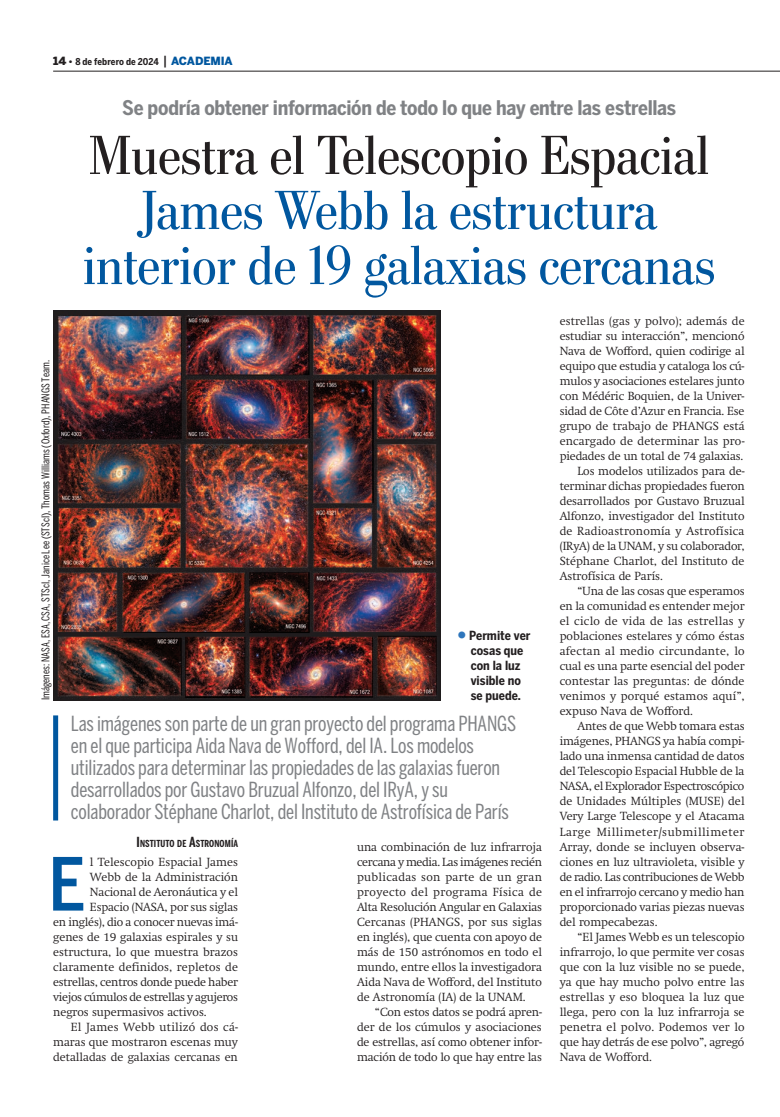
<style>
.page{position:relative;width:780px;height:1117px;background:#fff}
.page>*{position:absolute;margin:0;border:0;box-sizing:border-box;transform-origin:0 0}
.t1{font:500 72.38px "Benton Sans Cond";color:#01579f}
.t2{font:55px/55px "Stilson";color:#01579f;text-align:center}
.t3{font:55px "Stilson";color:#231f20}
.t4{font:20.62px/21.9px "Benton Sans Comp";letter-spacing:-.01em;color:#808285}
.t5{font:700 20px "Benton Sans Cond";letter-spacing:-.015em;color:#808285}
.t6{font:700 12.5px/15px "Benton Sans Cond";color:#231f20}
.t7{font:300 11.62px/15px "Swift";color:#231f20;text-align:justify}
.t8{font:300 11.62px "Swift";letter-spacing:-.025em;color:#231f20}
.t9{font:300 11.62px "Swift";letter-spacing:.02em;color:#231f20}
.t10{font:300 11.62px "Swift";letter-spacing:.025em;color:#231f20}
.t11{font:300 11.62px "Swift";letter-spacing:-.02em;color:#231f20}
.t12{font:300 11.62px "Swift";letter-spacing:.05em;color:#231f20}
.t13{font:10.62px "Benton Sans Comp";color:#231f20}
.t14{font:700 9.62px "Benton Sans Comp";letter-spacing:.01em;color:#231f20}
.t15{font:700 9.38px "Benton Sans Cond";letter-spacing:.01em;color:#231f20}
.s1{font-family:"Benton Sans";font-weight:900;font-size:11.25px}
.s2{font-family:"Benton Sans";font-weight:900}
.s3{font-weight:500;font-size:12.5px}
.s4{font-family:"Benton Sans";font-weight:900;font-size:11.25px;color:#01579f}
.s5{font-size:13.75px}
</style>
<div class="page">
<hr style="left:53px;top:71px;width:726px;height:1px;background:#231f20">
<div style="left:53px;top:715px;width:5px;height:105px;background:#01579f"></div>
<img style="left:53px;top:310px;width:387px;height:390px">
<p class="t15" style="left:53px;top:56px;width:181px"><span class="s1">14</span> <span class="s2">•</span> 8 de febrero de 2024 <span class="s3">|</span> <span class="s4">ACADEMIA</span></p>
<h3 class="t5" style="left:122px;top:96px;width:555px">Se podría obtener información de todo lo que hay entre las estrellas</h3>
<h2 class="t3" style="left:89px;top:123px;width:622px">Muestra el Telescopio Espacial</h2>
<h2 class="t2" style="left:83px;top:183px;width:633px">James Webb la estructura interior de 19 galaxias cercanas</h2>
<p class="t13" style="left:39px;top:700px;width:342px;rotate:-90deg">Imágenes: NASA, ESA, CSA, STScI, Janice Lee (STScI), Thomas Williams (Oxford), PHANGS Team.</p>
<p class="t6" style="left:469px;top:628px;width:63px">Permite ver cosas que con la luz visible no se puede.</p>
<p class="t4" style="left:71px;top:712px;width:447px">Las imágenes son parte de un gran proyecto del programa PHANGS en el que participa Aida Nava de Wofford, del IA. Los modelos utilizados para determinar las propiedades de las galaxias fueron desarrollados por Gustavo Bruzual Alfonzo, del IRyA, y su colaborador Stéphane Charlot, del Instituto de Astrofísica de París</p>
<p class="t14" style="left:137px;top:838px;width:103px"><span class="s5">I</span>NSTITUTO DE <span class="s5">A</span>STRONOMÍA</p>
<h1 class="t1" style="left:48px;top:841px;width:39px">E</h1>
<p class="t7" style="left:90px;top:853px;width:150px">l Telescopio Espacial James</p>
<p class="t7" style="left:90px;top:868px;width:149px">Webb de la Administración</p>
<p class="t7" style="left:90px;top:883px;width:150px">Nacional de Aeronáutica y el</p>
<p class="t7" style="left:90px;top:898px;width:149px">Espacio (NASA, por sus siglas</p>
<p class="t7" style="left:53px;top:913px;width:186px">en inglés), dio a conocer nuevas imá-</p>
<p class="t7" style="left:53px;top:928px;width:186px">genes de 19 galaxias espirales y su</p>
<p class="t7" style="left:53px;top:943px;width:186px">estructura, lo que muestra brazos</p>
<p class="t7" style="left:53px;top:958px;width:186px">claramente definidos, repletos de</p>
<p class="t11" style="left:53px;top:974px;width:186px">estrellas, centros donde puede haber</p>
<p class="t8" style="left:53px;top:989px;width:186px">viejos cúmulos de estrellas y agujeros</p>
<p class="t7" style="left:53px;top:1003px;width:155px">negros supermasivos activos.</p>
<p class="t9" style="left:71px;top:1019px;width:169px">El James Webb utilizó dos cá-</p>
<p class="t7" style="left:53px;top:1033px;width:186px">maras que mostraron escenas muy</p>
<p class="t7" style="left:53px;top:1048px;width:186px">detalladas de galaxias cercanas en</p>
<p class="t7" style="left:357px;top:838px;width:186px">una combinación de luz infrarroja cercana y media. Las imágenes recién publicadas son parte de un gran proyecto del programa Física de Alta Resolución Angular en Galaxias Cercanas (PHANGS, por sus siglas en inglés), que cuenta con apoyo de más de 150 astrónomos en todo el mundo, entre ellos la investigadora Aida Nava de Wofford, del Instituto de Astronomía (IA) de la UNAM.</p>
<p class="t7" style="left:357px;top:1003px;width:186px;text-indent:18px">“Con estos datos se podrá apren&shy;der de los cúmulos y asociaciones de estrellas, así como obtener infor&shy;mación de todo lo que hay entre las</p>
<p class="t7" style="left:559px;top:313px;width:186px">estrellas (gas y polvo); además de</p>
<p class="t7" style="left:559px;top:328px;width:186px">estudiar su interacción”, mencionó</p>
<p class="t7" style="left:559px;top:343px;width:186px">Nava de Wofford, quien codirige al</p>
<p class="t7" style="left:559px;top:358px;width:186px">equipo que estudia y cataloga los cú-</p>
<p class="t7" style="left:559px;top:373px;width:186px">mulos y asociaciones estelares junto</p>
<p class="t7" style="left:559px;top:388px;width:186px">con Médéric Boquien, de la Univer-</p>
<p class="t7" style="left:559px;top:403px;width:186px">sidad de Côte d’Azur en Francia. Ese</p>
<p class="t7" style="left:559px;top:418px;width:186px">grupo de trabajo de PHANGS está</p>
<p class="t7" style="left:559px;top:433px;width:186px">encargado de determinar las pro-</p>
<p class="t7" style="left:559px;top:448px;width:185px">piedades de un total de 74 galaxias.</p>
<p class="t7" style="left:577px;top:463px;width:169px">Los modelos utilizados para de-</p>
<p class="t7" style="left:559px;top:478px;width:186px">terminar dichas propiedades fueron</p>
<p class="t7" style="left:559px;top:493px;width:186px">desarrollados por Gustavo Bruzual</p>
<p class="t7" style="left:559px;top:508px;width:186px">Alfonzo, investigador del Instituto</p>
<p class="t9" style="left:559px;top:524px;width:186px">de Radioastronomía y Astrofísica</p>
<p class="t7" style="left:559px;top:538px;width:186px">(IRyA) de la UNAM, y su colaborador,</p>
<p class="t7" style="left:559px;top:553px;width:186px">Stéphane Charlot, del Instituto de</p>
<p class="t7" style="left:559px;top:568px;width:105px">Astrofísica de París.</p>
<p class="t7" style="left:577px;top:583px;width:169px">“Una de las cosas que esperamos</p>
<p class="t7" style="left:559px;top:598px;width:186px">en la comunidad es entender mejor</p>
<p class="t10" style="left:559px;top:614px;width:186px">el ciclo de vida de las estrellas y</p>
<p class="t7" style="left:559px;top:628px;width:186px">poblaciones estelares y cómo éstas</p>
<p class="t10" style="left:559px;top:644px;width:186px">afectan al medio circundante, lo</p>
<p class="t7" style="left:559px;top:658px;width:186px">cual es una parte esencial del poder</p>
<p class="t7" style="left:559px;top:673px;width:186px">contestar las preguntas: de dónde</p>
<p class="t7" style="left:559px;top:688px;width:186px">venimos y porqué estamos aquí”,</p>
<p class="t7" style="left:559px;top:703px;width:135px">expuso Nava de Wofford.</p>
<p class="t7" style="left:577px;top:718px;width:169px">Antes de que Webb tomara estas</p>
<p class="t7" style="left:559px;top:733px;width:186px">imágenes, PHANGS ya había compi-</p>
<p class="t7" style="left:559px;top:748px;width:186px">lado una inmensa cantidad de datos</p>
<p class="t7" style="left:559px;top:763px;width:186px">del Telescopio Espacial Hubble de la</p>
<p class="t8" style="left:559px;top:779px;width:186px">NASA, el Explorador Espectroscópico</p>
<p class="t7" style="left:559px;top:793px;width:186px">de Unidades Múltiples (MUSE) del</p>
<p class="t7" style="left:559px;top:808px;width:186px">Very Large Telescope y el Atacama</p>
<p class="t12" style="left:559px;top:824px;width:186px">Large Millimeter/submillimeter</p>
<p class="t7" style="left:559px;top:838px;width:186px">Array, donde se incluyen observa-</p>
<p class="t7" style="left:559px;top:853px;width:186px">ciones en luz ultravioleta, visible y</p>
<p class="t8" style="left:559px;top:869px;width:186px">de radio. Las contribuciones de Webb</p>
<p class="t7" style="left:559px;top:883px;width:186px">en el infrarrojo cercano y medio han</p>
<p class="t7" style="left:559px;top:898px;width:186px">proporcionado varias piezas nuevas</p>
<p class="t7" style="left:559px;top:913px;width:99px">del rompecabezas.</p>
<p class="t7" style="left:577px;top:928px;width:169px">“El James Webb es un telescopio</p>
<p class="t7" style="left:559px;top:943px;width:186px">infrarrojo, lo que permite ver cosas</p>
<p class="t7" style="left:559px;top:958px;width:186px">que con la luz visible no se puede,</p>
<p class="t7" style="left:559px;top:973px;width:186px">ya que hay mucho polvo entre las</p>
<p class="t7" style="left:559px;top:988px;width:186px">estrellas y eso bloquea la luz que</p>
<p class="t7" style="left:559px;top:1003px;width:186px">llega, pero con la luz infrarroja se</p>
<p class="t9" style="left:559px;top:1019px;width:186px">penetra el polvo. Podemos ver lo</p>
<p class="t7" style="left:559px;top:1033px;width:186px">que hay detrás de ese polvo”, agregó</p>
<p class="t7" style="left:559px;top:1048px;width:94px">Nava de Wofford.</p>
</div>
